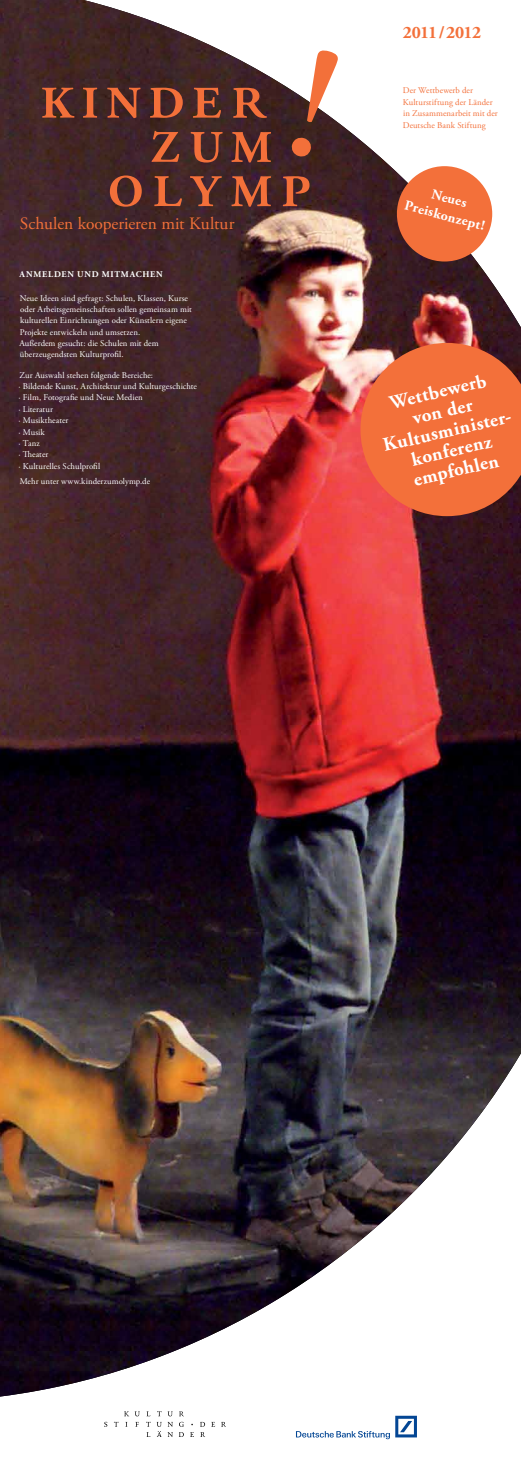
<style>
.page{position:relative;width:521px;height:1464px;background:#fff}
.page>*{position:absolute;margin:0;border:0;box-sizing:border-box;transform-origin:0 0}
.t1{font:700 19.25px/20.1px "Adobe Garamond Pro";color:#fff;text-align:center}
.t2{font:700 17.5px "Adobe Garamond Pro";letter-spacing:-.03em;color:#f3703a}
.t3{font:17.32px "Adobe Garamond Pro";letter-spacing:-.005em;color:#f3703a}
.t4{font:700 14px/17.5px "Adobe Garamond Pro";color:#fff;text-align:center}
.t5{font:8.75px/11.4px "Adobe Garamond Pro";letter-spacing:.005em;color:#fff}
.t6{font:8.75px/11.4px "Adobe Garamond Pro";letter-spacing:.01em;color:#f3703a}
.t7{font:700 8.75px "Adobe Garamond Pro";letter-spacing:.09em;color:#fff}
</style>
<div class="page">
<img style="left:0;top:0;width:521px;height:1396px">
<svg style="left:360px;top:343px;width:161px;height:173px"></svg>
<div style="left:397px;top:166px;width:95px;height:95px;background:#f3703a;border-radius:50%"></div>
<svg style="left:135px;top:1411px;width:5px;height:15px"></svg>
<svg style="left:179px;top:1411px;width:5px;height:15px"></svg>
<svg style="left:200px;top:1421px;width:5px;height:5px"></svg>
<svg style="left:211px;top:1421px;width:4px;height:5px"></svg>
<svg style="left:179px;top:1432px;width:5px;height:4px"></svg>
<svg style="left:168px;top:1411px;width:5px;height:15px"></svg>
<svg style="left:157px;top:1411px;width:5px;height:25px"></svg>
<svg style="left:124px;top:1411px;width:5px;height:15px"></svg>
<svg style="left:114px;top:1421px;width:4px;height:5px"></svg>
<svg style="left:146px;top:1411px;width:5px;height:15px"></svg>
<svg style="left:221px;top:1421px;width:4px;height:5px"></svg>
<svg style="left:200px;top:1432px;width:4px;height:4px"></svg>
<svg style="left:168px;top:1432px;width:5px;height:4px"></svg>
<svg style="left:42px;top:88px;width:33px;height:30px"></svg>
<svg style="left:83px;top:88px;width:14px;height:30px"></svg>
<svg style="left:107px;top:88px;width:34px;height:30px"></svg>
<svg style="left:110px;top:175px;width:32px;height:32px"></svg>
<svg style="left:150px;top:88px;width:33px;height:30px"></svg>
<svg style="left:151px;top:131px;width:28px;height:31px"></svg>
<svg style="left:191px;top:132px;width:32px;height:30px"></svg>
<svg style="left:231px;top:132px;width:40px;height:30px"></svg>
<svg style="left:231px;top:176px;width:40px;height:31px"></svg>
<svg style="left:307px;top:50px;width:31px;height:72px"></svg>
<svg style="left:291px;top:137px;width:21px;height:21px"></svg>
<svg style="left:154px;top:176px;width:28px;height:30px"></svg>
<svg style="left:193px;top:88px;width:28px;height:30px"></svg>
<svg style="left:190px;top:176px;width:32px;height:30px"></svg>
<svg style="left:233px;top:88px;width:34px;height:30px"></svg>
<svg style="left:283px;top:176px;width:26px;height:30px"></svg>
<svg style="left:296px;top:1415px;width:121px;height:24px"></svg>
<h3 class="t3" style="left:20px;top:213px;width:216px">Schulen kooperieren mit Kultur</h3>
<p class="t7" style="left:20px;top:269px;width:145px">ANMELDEN UND MITMACHEN</p>
<p class="t5" style="left:19px;top:292px;width:174px">Neue Ideen sind gefragt: Schulen, Klassen, Kurse oder Arbeitsgemeinschaften sollen gemeinsam mit kulturellen Einrichtungen oder Künstlern eigene Projekte entwickeln und umsetzen.<br>Außerdem gesucht: die Schulen mit dem überzeugendsten Kulturprofil.</p>
<p class="t5" style="left:18px;top:369px;width:180px">Zur Auswahl stehen folgende Bereiche:<br>· Bildende Kunst, Architektur und Kulturgeschichte · Film, Fotografie und Neue Medien<br>· Literatur<br>· Musiktheater<br>· Musik<br>· Tanz<br>· Theater<br>· Kulturelles Schulprofil</p>
<p class="t5" style="left:20px;top:476px;width:132px">Mehr unter www.kinderzumolymp.de</p>
<h2 class="t2" style="left:403px;top:22px;width:80px">2011/2012</h2>
<p class="t6" style="left:403px;top:85px;width:96px">Der Wettbewerb der<br>Kulturstiftung der Länder in Zusammenarbeit mit der<br>Deutsche Bank Stiftung</p>
<h3 class="t4" style="left:412px;top:179px;width:84px;rotate:15deg">Neues<br>Preiskonzept!</h3>
<h1 class="t1" style="left:372px;top:397px;width:136px;rotate:-13deg">Wettbewerb<br>von der<br>Kultusminister&shy;konferenz empfohlen</h1>
</div>
